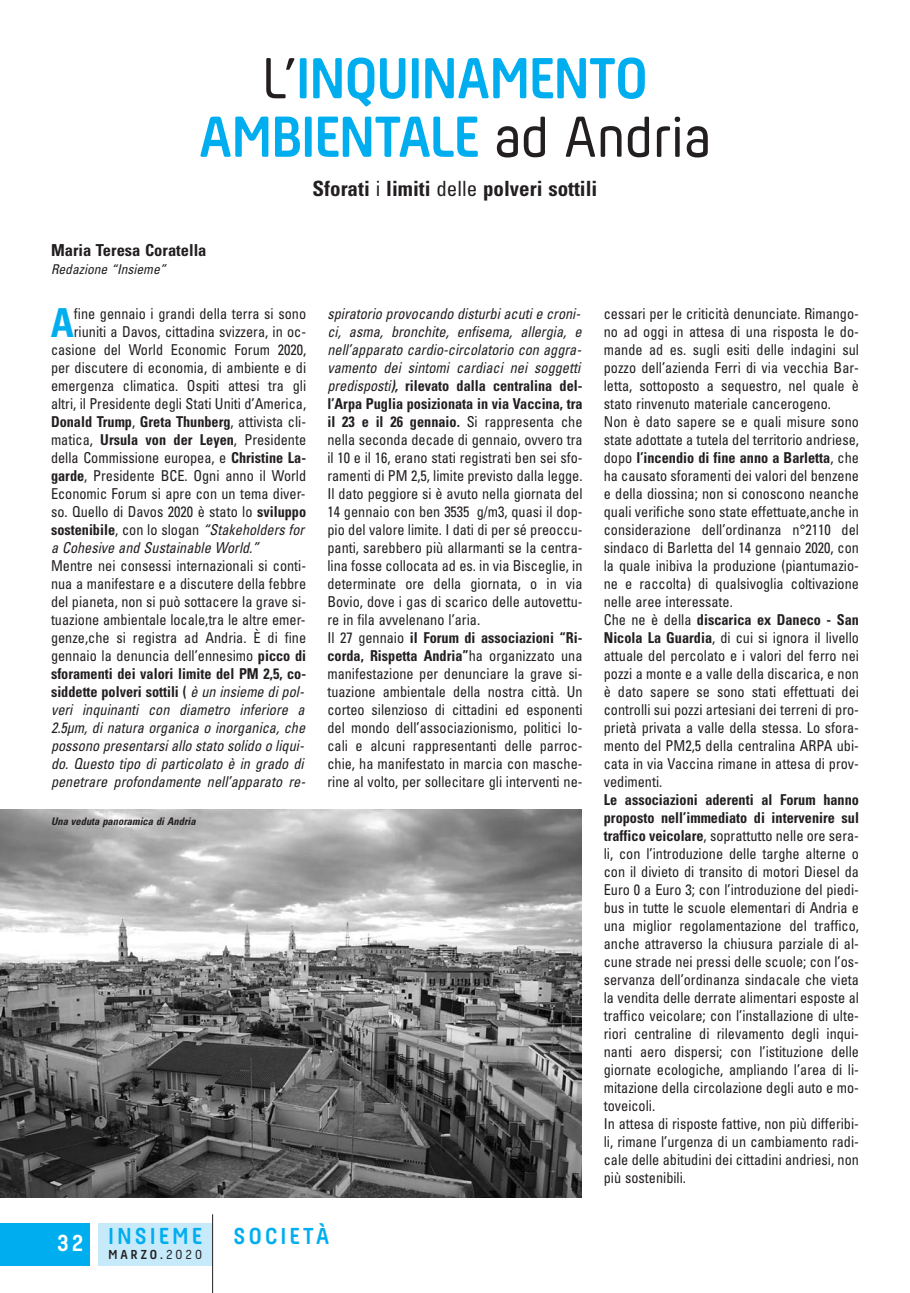
<style>
.page{position:relative;width:910px;height:1293px;background:#fff}
.page>*{position:absolute;margin:0;border:0;box-sizing:border-box;transform-origin:0 0}
.t1{font:700 60px/58.5px "Hansom FY";color:#00aeef;text-align:center}
.t2{font:700 condensed 39.9px "Univers";color:#00aeef;scale:.95 1}
.t3{font:700 24px "Hansom FY";letter-spacing:.15em;color:#00aeef}
.t4{font:700 24px "Hansom FY";color:#fff}
.t5{font:700 condensed 21px "Univers";color:#231f20}
.t6{font:700 condensed 16.5px "Univers";color:#231f20}
.t7{font:condensed 15px/18px "Univers";color:#231f20;scale:.95 1}
.t8{font:italic condensed 15px "Univers";color:#231f20;scale:.95 1}
.t9{font:700 condensed 15px "Univers";color:#231f20;scale:.95 1}
.t10{font:italic condensed 13.5px "Univers";color:#231f20}
.t11{font:700 13.5px "Hansom FY";letter-spacing:.23em;color:#231f20}
.t12{font:italic 700 condensed 10.5px "Univers";color:#231f20}
.s1{font-weight:400;color:#231f20}
.s2{font-weight:400}
.s3{font-weight:700}
.s4{font-weight:700;font-style:normal}
.s5{font-style:normal}
.s6{font-style:italic}
.s7{font-weight:700;font-style:italic}
</style>
<div class="page">
<div style="left:0;top:1222px;width:89px;height:43px;background:#00aeef"></div>
<div style="left:98px;top:1222px;width:115px;height:43px;background:#c6eafa"></div>
<hr style="left:212px;top:1214px;width:1px;height:79px;background:#231f20">
<img style="left:0;top:810px;width:582px;height:387px">
<h1 class="t1" style="left:199px;top:54px;width:513px"><span class="s1">L’</span>INQUINAMENTO<br>AMBIENTALE <span class="s1">ad Andria</span></h1>
<h3 class="t5" style="left:313px;top:181px;width:286px">Sforati <span class="s2">i</span> limiti <span class="s2">delle</span> polveri sottili</h3>
<p class="t6" style="left:51px;top:244px;width:157px">Maria Teresa Coratella</p>
<p class="t10" style="left:51px;top:264px;width:119px">Redazione “Insieme”</p>
<h2 class="t2" style="left:51px;top:308px;width:26px">A</h2>
<p class="t7" style="left:74px;top:306px;width:246px">fine gennaio i grandi della terra si sono</p>
<p class="t7" style="left:74px;top:324px;width:246px">riuniti a Davos, cittadina svizzera, in oc-</p>
<p class="t7" style="left:51px;top:342px;width:270px">casione del World Economic Forum 2020,</p>
<p class="t7" style="left:51px;top:360px;width:270px">per discutere di economia, di ambiente e di</p>
<p class="t7" style="left:51px;top:378px;width:270px">emergenza climatica. Ospiti attesi tra gli</p>
<p class="t7" style="left:51px;top:396px;width:270px">altri, il Presidente degli Stati Uniti d’America,</p>
<p class="t9" style="left:51px;top:416px;width:270px">Donald Trump<span class="s2">,</span> Greta Thunberg<span class="s2">, attivista cli-</span></p>
<p class="t7" style="left:51px;top:432px;width:270px">matica, <span class="s3">Ursula von der Leyen</span>, Presidente</p>
<p class="t7" style="left:51px;top:450px;width:270px">della Commissione europea, e <span class="s3">Christine La-</span></p>
<p class="t7" style="left:51px;top:468px;width:270px"><span class="s3">garde</span>, Presidente BCE. Ogni anno il World</p>
<p class="t7" style="left:51px;top:486px;width:269px">Economic Forum si apre con un tema diver-</p>
<p class="t7" style="left:51px;top:504px;width:270px">so. Quello di Davos 2020 è stato lo <span class="s3">sviluppo</span></p>
<p class="t8" style="left:51px;top:524px;width:271px"><span class="s4">sostenibile</span><span class="s5">, con lo slogan</span> “Stakeholders for</p>
<p class="t8" style="left:51px;top:542px;width:223px">a Cohesive and Sustainable World.”</p>
<p class="t7" style="left:51px;top:558px;width:272px">Mentre nei consessi internazionali si conti&shy;nua a manifestare e a discutere della febbre del pianeta, non si può sottacere la grave si&shy;tuazione ambientale locale,tra le altre emer&shy;genze,che si registra ad Andria. È di fine gennaio la denuncia dell’ennesimo <span class="s3">picco di sforamenti dei valori limite del PM 2,5, co&shy;siddette polveri sottili (</span> <span class="s6">è un insieme di pol&shy;veri inquinanti con diametro inferiore a 2.5µm, di natura organica o inorganica, che possono presentarsiallo stato solido o liqui&shy;do. Questo tipo di particolato è in grado di penetrare profondamente nell’apparato re-</span></p>
<p class="t12" style="left:51px;top:817px;width:148px">Una veduta panoramica di Andria</p>
<p class="t7" style="left:327px;top:306px;width:272px"><span class="s6">spiratorio provocando disturbiacutie croni&shy;ci, asma, bronchite, enfisema, allergia, e nell’apparato cardio-circolatorio con aggra&shy;vamento dei sintomi cardiaci nei soggetti predisposti</span><span class="s7">),</span> <span class="s3">rilevato dalla centralina del&shy;l’Arpa Puglia posizionata in via Vaccina, tra il 23 e il 26 gennaio.</span> Si rappresenta che nella seconda decade di gennaio, ovvero tra il 10 e il 16, erano stati registrati ben sei sfo&shy;ramenti di PM 2,5, limite previsto dalla legge.<br>Il dato peggiore si è avuto nella giornata del 14 gennaio con ben 3535 g/m3, quasi il dop&shy;pio del valore limite. I dati di per sé preoccu&shy;panti, sarebbero più allarmanti se la centra&shy;lina fosse collocata ad es. in via Bisceglie, in determinate ore della giornata, o in via Bovio, dove i gas di scarico delle autovettu&shy;re in fila avvelenano l’aria.<br>Il 27 gennaio <span class="s3">il Forum di associazioni “Ri&shy;corda, Rispetta Andria”</span>ha organizzato una manifestazione per denunciare la grave si&shy;tuazione ambientale della nostra città. Un corteo silenzioso di cittadini ed esponenti del mondo dell’associazionismo, politici lo&shy;cali e alcuni rappresentanti delle parroc&shy;chie, ha manifestato in marcia con masche&shy;rine al volto, per sollecitare gli interventi ne-</p>
<p class="t7" style="left:604px;top:306px;width:270px">cessari per le criticità denunciate. Rimango&shy;no ad oggi in attesa di una risposta le do&shy;mande ad es. sugli esiti delle indagini sul pozzo dell’azienda Ferri di via vecchia Bar&shy;letta, sottoposto a sequestro, nel quale è stato rinvenuto materiale cancerogeno.<br>Non è dato sapere se e quali misure sono state adottate a tutela del territorio andriese, dopo <span class="s3">l’incendio di fine anno a Barletta</span>, che ha causato sforamenti dei valori del benzene e della diossina; non si conoscono neanche quali verifiche sono state effettuate,anche in considerazione dell’ordinanza n°2110 del sindaco di Barletta del 14 gennaio 2020, con la quale inibiva la produzione (piantumazio&shy;ne e raccolta) di qualsivoglia coltivazione nelle aree interessate.<br>Che ne è della <span class="s3">discarica ex Daneco - San Nicola La Guardia</span>, di cui si ignora il livello attuale del percolato e i valori del ferro nei pozzi a monte e a valle della discarica, e non è dato sapere se sono stati effettuati dei controlli sui pozzi artesiani dei terreni di pro&shy;prietà privata a valle della stessa. Lo sfora&shy;mento del PM2,5 della centralina ARPA ubi&shy;cata in via Vaccina rimane in attesa di prov&shy;vedimenti.</p>
<p class="t7" style="left:604px;top:792px;width:270px"><span class="s3">Le associazioni aderenti al Forum hanno proposto nell’immediato di intervenire sul traffico veicolare</span>, soprattutto nelle ore sera&shy;li, con l’introduzione delle targhe alterne o con il divieto di transito di motori Diesel da Euro 0 a Euro 3; con l’introduzione del piedi&shy;bus in tutte le scuole elementari di Andria e una miglior regolamentazione del traffico, anche attraverso la chiusura parziale di al&shy;cune strade nei pressi delle scuole; con l’os&shy;servanza dell’ordinanza sindacale che vieta la vendita delle derrate alimentari esposte al traffico veicolare; con l’installazione di ulte&shy;riori centraline di rilevamento degli inqui&shy;nanti aero dispersi; con l’istituzione delle giornate ecologiche, ampliando l’area di li&shy;mitazione della circolazione degli auto e mo&shy;toveicoli.<br>In attesa di risposte fattive, non più differibi&shy;li, rimane l’urgenza di un cambiamento radi&shy;cale delle abitudini dei cittadini andriesi, non più sostenibili.</p>
<h3 class="t4" style="left:57px;top:1235px;width:27px">32</h3>
<h3 class="t3" style="left:108px;top:1227px;width:95px">INSIEME</h3>
<p class="t11" style="left:108px;top:1250px;width:95px">MARZO.<span class="s2">2020</span></p>
<h3 class="t3" style="left:234px;top:1227px;width:97px">SOCIETÀ</h3>
</div>
